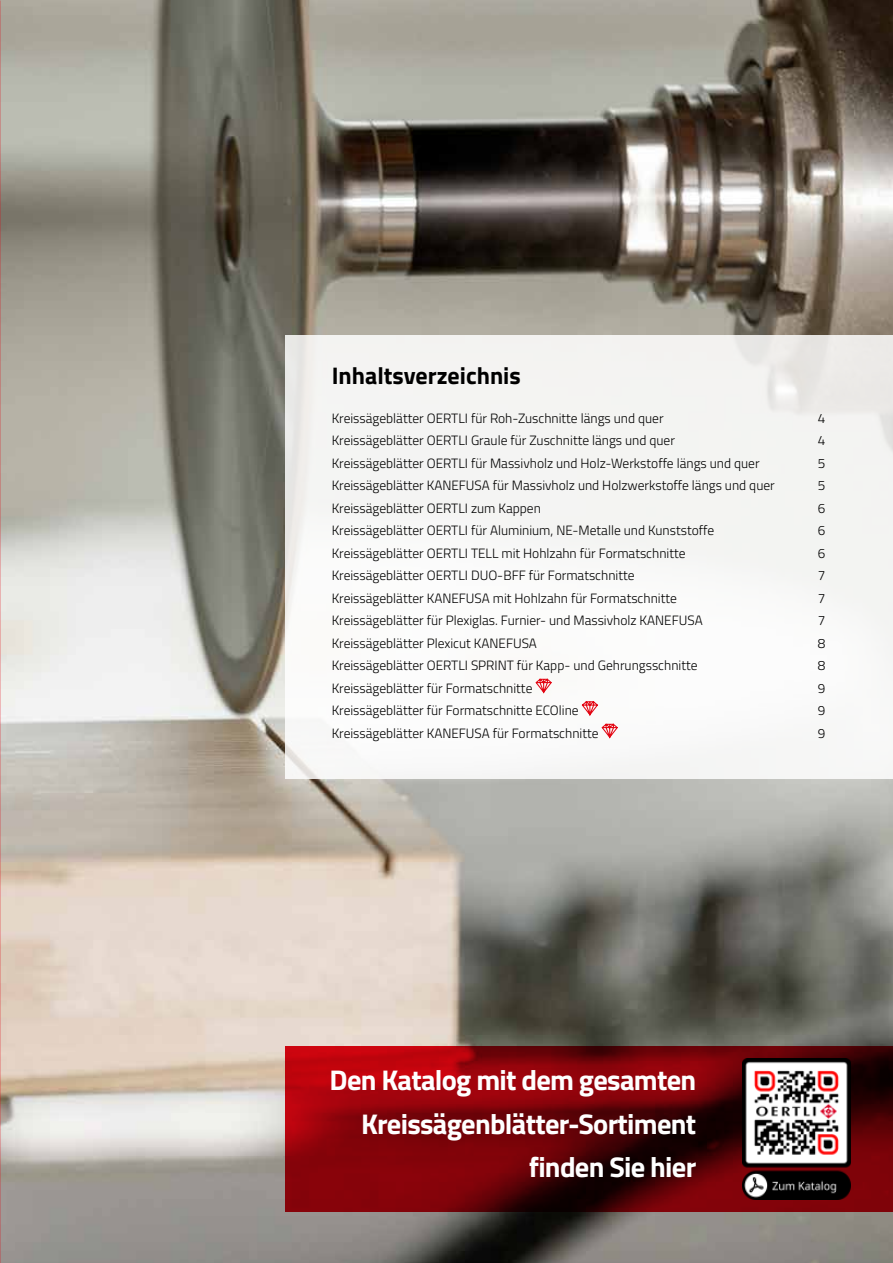
<style>
.page{position:relative;width:893px;height:1263px;background:#fff}
.page>*{position:absolute;margin:0;border:0;box-sizing:border-box;transform-origin:0 0}
.t1{font:700 28.5px/43.5px "Titillium Web";letter-spacing:-.025em;color:#fff;text-align:right}
.t2{font:700 24px "Titillium Web";color:#000}
.t3{font:300 13.5px "Titillium Web";color:#000}
</style>
<div class="page">
<img style="left:0;top:0;width:893px;height:1263px">
<div style="left:285px;top:335px;width:608px;height:443px;background:#f5f5f4"></div>
<svg style="left:535px;top:678px;width:17px;height:16px"></svg>
<svg style="left:581px;top:701px;width:17px;height:15px"></svg>
<svg style="left:601px;top:723px;width:17px;height:16px"></svg>
<svg style="left:285px;top:1046px;width:608px;height:166px;background:#720208"></svg>
<img style="left:742px;top:1058px;width:108px;height:141px">
<h2 class="t2" style="left:332px;top:357px;width:191px">Inhaltsverzeichnis</h2>
<p class="t3" style="left:332px;top:408px;width:333px">Kreissägeblätter OERTLI für Roh-Zuschnitte längs und quer</p>
<p class="t3" style="left:818px;top:408px;width:9px">4</p>
<p class="t3" style="left:332px;top:431px;width:345px">Kreissägeblätter OERTLI Graule für Zuschnitte längs und quer</p>
<p class="t3" style="left:818px;top:431px;width:9px">4</p>
<p class="t3" style="left:332px;top:453px;width:429px">Kreissägeblätter OERTLI für Massivholz und Holz-Werkstoffe längs und quer</p>
<p class="t3" style="left:818px;top:453px;width:9px">5</p>
<p class="t3" style="left:332px;top:476px;width:445px">Kreissägeblätter KANEFUSA für Massivholz und Holzwerkstoffe längs und quer</p>
<p class="t3" style="left:818px;top:476px;width:9px">5</p>
<p class="t3" style="left:332px;top:498px;width:211px">Kreissägeblätter OERTLI zum Kappen</p>
<p class="t3" style="left:818px;top:498px;width:9px">6</p>
<p class="t3" style="left:332px;top:521px;width:384px">Kreissägeblätter OERTLI für Aluminium, NE-Metalle und Kunststoffe</p>
<p class="t3" style="left:818px;top:521px;width:9px">6</p>
<p class="t3" style="left:332px;top:543px;width:355px">Kreissägeblätter OERTLI TELL mit Hohlzahn für Formatschnitte</p>
<p class="t3" style="left:818px;top:543px;width:9px">6</p>
<p class="t3" style="left:332px;top:566px;width:304px">Kreissägeblätter OERTLI DUO-BFF für Formatschnitte</p>
<p class="t3" style="left:818px;top:566px;width:9px">7</p>
<p class="t3" style="left:332px;top:588px;width:347px">Kreissägeblätter KANEFUSA mit Hohlzahn für Formatschnitte</p>
<p class="t3" style="left:818px;top:588px;width:9px">7</p>
<p class="t3" style="left:332px;top:611px;width:372px">Kreissägeblätter für Plexiglas. Furnier- und Massivholz KANEFUSA</p>
<p class="t3" style="left:818px;top:611px;width:9px">7</p>
<p class="t3" style="left:332px;top:633px;width:207px">Kreissägeblätter Plexicut KANEFUSA</p>
<p class="t3" style="left:818px;top:633px;width:9px">8</p>
<p class="t3" style="left:332px;top:656px;width:367px">Kreissägeblätter OERTLI SPRINT für Kapp- und Gehrungsschnitte</p>
<p class="t3" style="left:818px;top:656px;width:9px">8</p>
<p class="t3" style="left:332px;top:678px;width:202px">Kreissägeblätter für Formatschnitte</p>
<p class="t3" style="left:818px;top:678px;width:9px">9</p>
<p class="t3" style="left:332px;top:701px;width:248px">Kreissägeblätter für Formatschnitte ECOline</p>
<p class="t3" style="left:818px;top:701px;width:9px">9</p>
<p class="t3" style="left:332px;top:723px;width:268px">Kreissägeblätter KANEFUSA für Formatschnitte</p>
<p class="t3" style="left:818px;top:723px;width:9px">9</p>
<h1 class="t1" style="left:330px;top:1057px;width:368px">Den Katalog mit dem gesamten<br>Kreissägenblätter-Sortiment finden Sie hier</h1>
</div>
